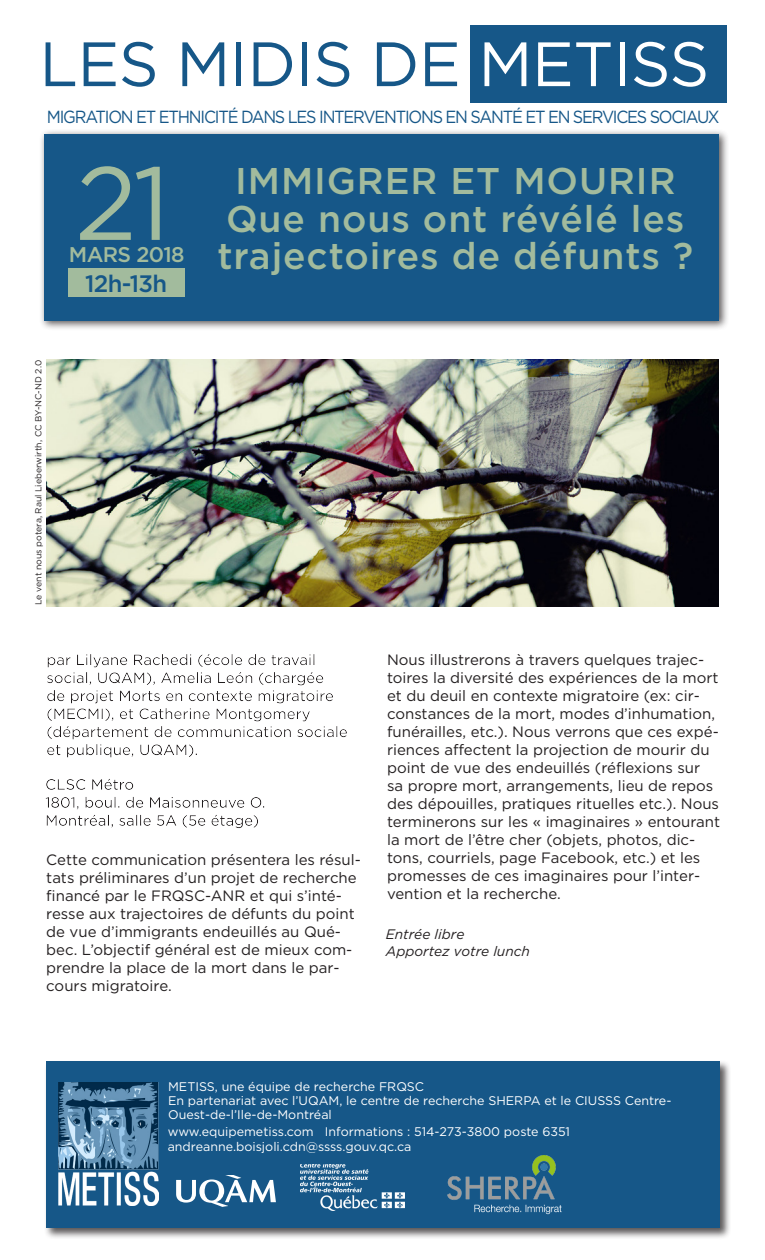
<style>
.page{position:relative;width:765px;height:1260px;background:#fff}
.page>*{position:absolute;margin:0;border:0;box-sizing:border-box;transform-origin:0 0}
.t1{font:103.75px "Gotham";color:#a2bb9d}
.t2{font:62.5px "Gotham";letter-spacing:-.01em;color:#165788}
.t3{font:500 37.12px/37.5px "Gotham";letter-spacing:.025em;color:#a2bb9d;text-align:center}
.t4{font:500 23.75px "Gotham";letter-spacing:-.03em;color:#165788}
.t5{font:500 21.25px "Gotham";letter-spacing:-.03em;color:#a2bb9d}
.t6{font:17.5px "Gotham";letter-spacing:-.075em;color:#165788;scale:.93 1}
.t7{font:15px/18px "Gotham";color:#231f20}
.t8{font:italic 13.75px/16.5px "Gotham";color:#231f20}
.t9{font:12.5px/13.8px "Gotham";color:#fff}
.t10{font:8.75px "Gotham";color:#231f20}
.s1{color:#fff}
</style>
<div class="page">
<div style="left:44px;top:1059px;width:688px;height:181px;background:#231f20;opacity:.75"></div>
<div style="left:46px;top:1061px;width:674px;height:166px;background:#165788"></div>
<img style="left:58px;top:1082px;width:100px;height:123px">
<div style="left:39px;top:129px;width:690px;height:202px;background:#231f20;opacity:.75"></div>
<div style="left:44px;top:134px;width:675px;height:187px;background:#165788"></div>
<div style="left:68px;top:268px;width:116px;height:29px;background:#a2bb9d"></div>
<div style="left:470px;top:25px;width:256px;height:78px;background:#165788"></div>
<svg style="left:176px;top:1175px;width:100px;height:32px"></svg>
<img style="left:301px;top:1165px;width:104px;height:46px">
<img style="left:46px;top:360px;width:672px;height:247px">
<div style="left:43px;top:649px;width:311px;height:116px;background:#231f20;opacity:.45"></div>
<div style="left:42px;top:779px;width:230px;height:55px;background:#231f20;opacity:.45"></div>
<img style="left:447px;top:1156px;width:114px;height:59px">
<p class="t2" style="left:39px;top:24px;width:671px">LES MIDIS DE <span class="s1">METISS</span></p>
<p class="t6" style="left:47px;top:106px;width:725px">MIGRATION ET ETHNICITÉ DANS LES INTERVENTIONS EN SANTÉ ET EN SERVICES SOCIAUX</p>
<p class="t10" style="left:33px;top:605px;width:246px;rotate:-90deg">Le vent nous potera, Raul Lieberwirth, CC BY-NC-ND 2.0</p>
<p class="t1" style="left:75px;top:137px;width:97px">21</p>
<p class="t5" style="left:69px;top:240px;width:117px">MARS 2018</p>
<p class="t4" style="left:85px;top:268px;width:84px">12h-13h</p>
<p class="t3" style="left:217px;top:162px;width:477px">IMMIGRER ET MOURIR<br>Que nous ont révélé les trajectoires de défunts ?</p>
<p class="t7" style="left:46px;top:850px;width:316px">Cette communication présentera les résul&shy;tats préliminares d’un projet de recherche financé par le FRQSC-ANR et qui s’inté&shy;resse aux trajectoires de défunts du point de vue d’immigrants endeuillés au Qué&shy;bec. L’objectif général est de mieux com&shy;prendre la place de la mort dans le par&shy;cours migratoire.</p>
<p class="t7" style="left:387px;top:651px;width:335px">Nous illustrerons à travers quelques trajec&shy;toires la diversité des expériences de la mort et du deuil en contexte migratoire (ex: cir&shy;constances de la mort, modes d’inhumation, funérailles, etc.). Nous verrons que ces expé&shy;riences affectent la projection de mourir du point de vue des endeuillés (réflexions sur<br>sa propre mort, arrangements, lieu de repos des dépouilles, pratiques rituelles etc.). Nous terminerons sur les « imaginaires » entourant la mort de l’être cher (objets, photos, dic&shy;tons, courriels, page Facebook, etc.) et les promesses de ces imaginaires pour l’inter&shy;vention et la recherche.</p>
<p class="t8" style="left:386px;top:926px;width:146px">Entrée libre<br>Apportez votre lunch</p>
<p class="t9" style="left:168px;top:1080px;width:505px">METISS, une équipe de recherche FRQSC<br>En partenariat avec l’UQAM, le centre de recherche SHERPA et le CIUSSS Centre-<br>Ouest-de-l’Ile-de-Montréal</p>
<p class="t9" style="left:168px;top:1124px;width:404px;line-height:15px">www.equipemetiss.com Informations : 514-273-3800 poste 6351 andreanne.boisjoli.cdn@ssss.gouv.qc.ca</p>
</div>
